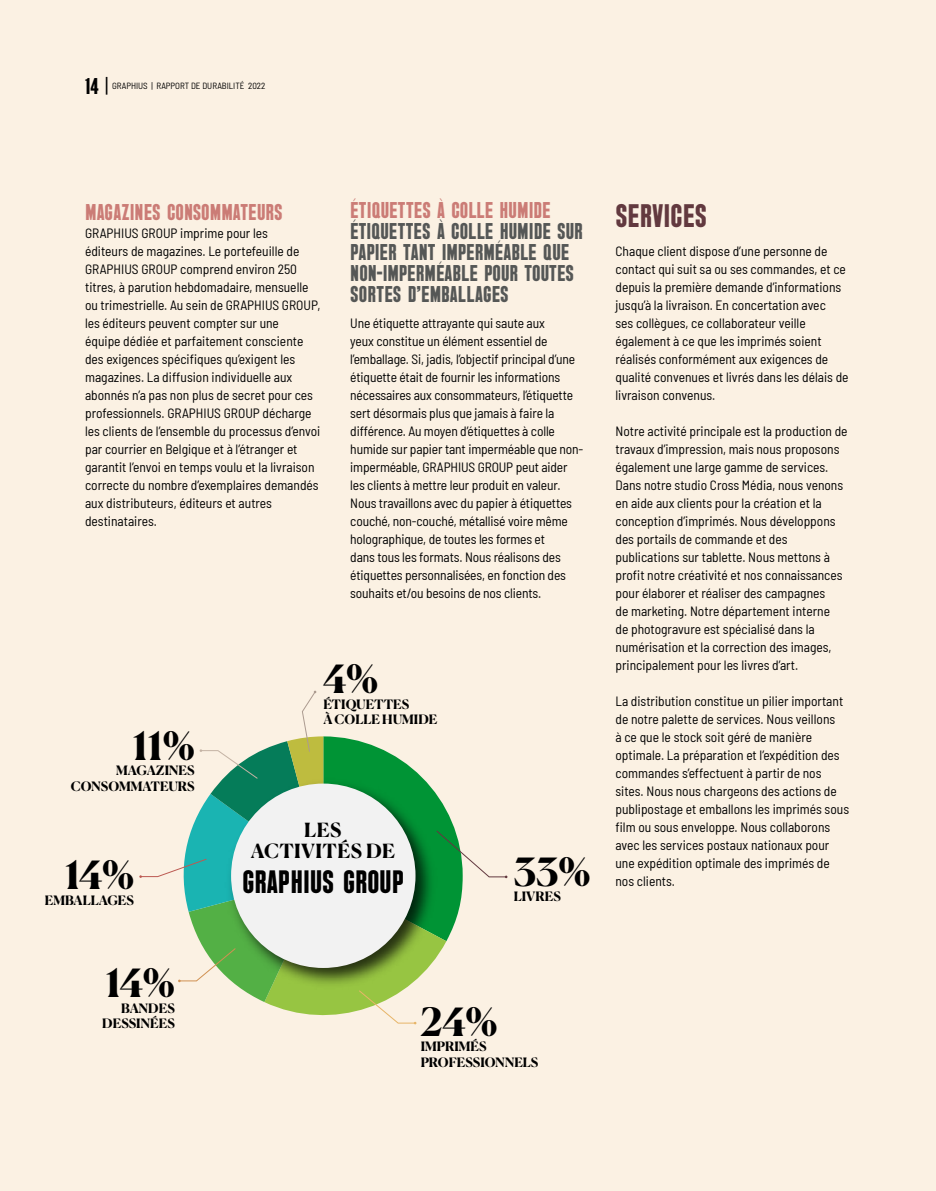
<style>
.page{position:relative;width:936px;height:1191px;background:#fff}
.page>*{position:absolute;margin:0;border:0;box-sizing:border-box;transform-origin:0 0}
.t1{font:700 38.85px "Canela";letter-spacing:.005em;color:#000}
.t2{font:30px "Tabloid Press JNL";color:#62393f}
.t3{font:29.85px "Tabloid Press JNL";color:#000}
.t4{font:21px/21px "Tabloid Press JNL";color:#555756}
.t5{font:21px "Tabloid Press JNL";color:#cb7c76}
.t6{font:21px "Tabloid Press JNL";color:#000}
.t7{font:700 19.5px/20.7px "Canela";letter-spacing:.02em;color:#000;text-align:center}
.t8{font:semi-condensed 13.5px/18px "Barlow";color:#000}
.t9{font:700 12.9px/15.6px "Canela";color:#000}
.t10{font:semi-condensed 9px "Barlow";color:#000}
.s1{font-family:"Barlow";font-stretch:semi-condensed}
</style>
<div class="page">
<div style="left:0;top:0;width:935px;height:1191px;background:#fbf1e3"></div>
<svg style="left:139px;top:690px;width:368px;height:335px"></svg>
<h3 class="t6" style="left:85px;top:74px;width:25px">14 <span class="s1">|</span></h3>
<p class="t10" style="left:112px;top:79px;width:155px">GRAPHIUS | RAPPORT DE DURABILITÉ 2022</p>
<h3 class="t5" style="left:85px;top:200px;width:199px">MAGAZINES CONSOMMATEURS</h3>
<p class="t8" style="left:85px;top:223px;width:237px">GRAPHIUS GROUP imprime pour les<br>éditeurs de magazines. Le portefeuille de GRAPHIUS GROUP comprend environ 250 titres, à parution hebdomadaire, mensuelle ou trimestrielle. Au sein de GRAPHIUS GROUP, les éditeurs peuvent compter sur une<br>équipe dédiée et parfaitement consciente des exigences spécifiques qu’exigent les magazines. La diffusion individuelle aux abonnés n’a pas non plus de secret pour ces professionnels. GRAPHIUS GROUP décharge les clients de l’ensemble du processus d’envoi par courrier en Belgique et à l’étranger et garantit l’envoi en temps voulu et la livraison correcte du nombre d’exemplaires demandés aux distributeurs, éditeurs et autres destinataires.</p>
<h3 class="t5" style="left:350px;top:198px;width:202px">ÉTIQUETTES À COLLE HUMIDE</h3>
<h3 class="t4" style="left:350px;top:220px;width:234px">ÉTIQUETTES À COLLE HUMIDE SUR<br>PAPIER TANT IMPERMÉABLE QUE<br>NON-IMPERMÉABLE POUR TOUTES<br>SORTES D’EMBALLAGES</h3>
<p class="t8" style="left:350px;top:313px;width:234px">Une étiquette attrayante qui saute aux<br>yeux constitue un élément essentiel de l’emballage. Si, jadis, l’objectif principal d’une étiquette était de fournir les informations nécessaires aux consommateurs, l’étiquette sert désormais plus que jamais à faire la différence. Au moyen d’étiquettes à colle humide sur papier tant imperméable que non&shy;imperméable, GRAPHIUS GROUP peut aider les clients à mettre leur produit en valeur.<br>Nous travaillons avec du papier à étiquettes couché, non-couché, métallisé voire même holographique, de toutes les formes et<br>dans tous les formats. Nous réalisons des étiquettes personnalisées, en fonction des souhaits et/ou besoins de nos clients.</p>
<h1 class="t1" style="left:133px;top:715px;width:63px">11%</h1>
<p class="t9" style="left:71px;top:777px;width:125px">CONSOMMATEURS</p>
<p class="t9" style="left:116px;top:762px;width:80px">MAGAZINES</p>
<h1 class="t1" style="left:65px;top:845px;width:71px">14%</h1>
<p class="t9" style="left:45px;top:891px;width:91px">EMBALLAGES</p>
<h1 class="t1" style="left:106px;top:952px;width:71px">14%</h1>
<p class="t9" style="left:102px;top:999px;width:74px;text-align:right">BANDES<br>DESSINÉES</p>
<h1 class="t1" style="left:323px;top:649px;width:56px">4%</h1>
<p class="t9" style="left:323px;top:695px;width:115px">ÉTIQUETTES<br>À COLLE HUMIDE</p>
<h3 class="t7" style="left:251px;top:818px;width:146px">LES<br>ACTIVITÉS DE</h3>
<h3 class="t3" style="left:242px;top:865px;width:162px">GRAPHIUS GROUP</h3>
<h1 class="t1" style="left:513px;top:841px;width:78px">33%</h1>
<p class="t9" style="left:513px;top:887px;width:49px">LIVRES</p>
<h1 class="t1" style="left:420px;top:991px;width:78px">24%</h1>
<p class="t9" style="left:420px;top:1038px;width:119px">IMPRIMÉS<br>PROFESSIONNELS</p>
<h2 class="t2" style="left:615px;top:199px;width:93px">SERVICES</h2>
<p class="t8" style="left:615px;top:241px;width:234px">Chaque client dispose d’une personne de contact qui suit sa ou ses commandes, et ce depuis la première demande d’informations jusqu’à la livraison. En concertation avec<br>ses collègues, ce collaborateur veille également à ce que les imprimés soient réalisés conformément aux exigences de qualité convenues et livrés dans les délais de livraison convenus.</p>
<p class="t8" style="left:615px;top:421px;width:233px">Notre activité principale est la production de travaux d’impression, mais nous proposons également une large gamme de services.<br>Dans notre studio Cross Média, nous venons en aide aux clients pour la création et la conception d’imprimés. Nous développons des portails de commande et des publications sur tablette. Nous mettons à profit notre créativité et nos connaissances pour élaborer et réaliser des campagnes<br>de marketing. Notre département interne<br>de photogravure est spécialisé dans la numérisation et la correction des images, principalement pour les livres d’art.</p>
<p class="t8" style="left:615px;top:691px;width:235px">La distribution constitue un pilier important de notre palette de services. Nous veillons<br>à ce que le stock soit géré de manière optimale. La préparation et l’expédition des commandes s’effectuent à partir de nos sites. Nous nous chargeons des actions de publipostage et emballons les imprimés sous film ou sous enveloppe. Nous collaborons avec les services postaux nationaux pour une expédition optimale des imprimés de nos clients.</p>
</div>
